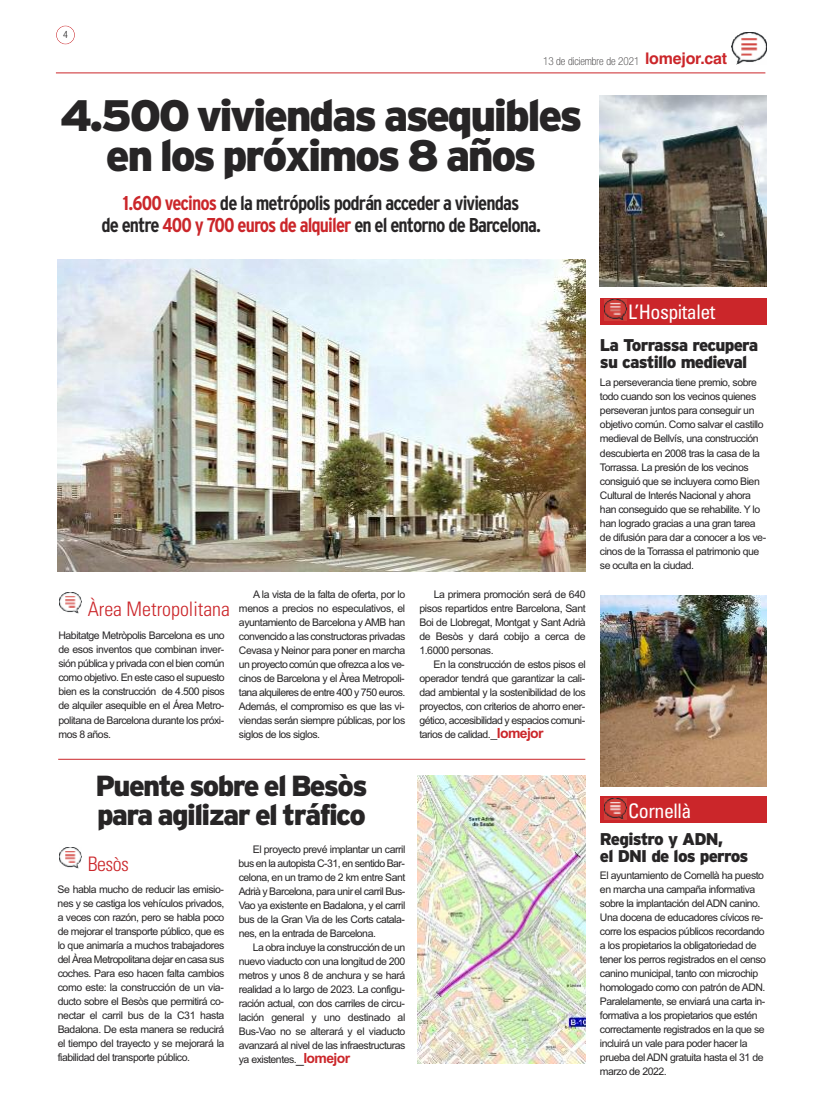
<style>
.page{position:relative;width:823px;height:1106px;background:#fff}
.page>*{position:absolute;margin:0;border:0;box-sizing:border-box;transform-origin:0 0}
.t1{font:900 44px/40px "Interstate";letter-spacing:-.055em;color:#272526;text-align:center}
.t2{font:900 29px/29px "Interstate";letter-spacing:-.055em;color:#272526}
.t3{font:700 condensed 20px/22px "Interstate";letter-spacing:-.045em;color:#272526;text-align:center}
.t4{font:300 condensed 20px "Univers LT Std";color:#cb262a}
.t5{font:condensed 20px "Univers LT Std";letter-spacing:-.025em;color:#fff}
.t6{font:900 17px/17px "Interstate";letter-spacing:-.045em;color:#272526}
.t7{font:100 condensed 11px "Helvetica Neue LT Std";color:#272526}
.t8{font:10.5px/14px "Arial";letter-spacing:-.045em;color:#272526;text-align:justify}
.t9{font:300 condensed 10px "Helvetica Neue LT Std";color:#272526}
.s1{font-family:"Helvetica";font-weight:700;font-stretch:normal;font-size:16px;color:#cb262a}
.s2{color:#cb262a}
.s3{font-family:"Univers LT Std";font-stretch:condensed;font-size:14px}
.s4{font-weight:700;font-size:14px;color:#cb262a}
.s5{font-size:14px}
</style>
<div class="page">
<img style="left:731px;top:32px;width:34px;height:33px">
<div style="left:56px;top:26px;width:19px;height:18px;border:1px solid #cb262a;border-radius:50%"></div>
<hr style="left:56px;top:72px;width:709px;height:1px;background:#cb262a">
<img style="left:57px;top:259px;width:528px;height:312px">
<div style="left:599px;top:298px;width:167px;height:26px;background:#cb262a"></div>
<img style="left:604px;top:300px;width:22px;height:21px">
<div style="left:599px;top:796px;width:167px;height:26px;background:#cb262a"></div>
<img style="left:604px;top:798px;width:22px;height:21px">
<hr style="left:58px;top:758px;width:527px;height:1px;background:#cb262a">
<img style="left:599px;top:95px;width:167px;height:191px">
<img style="left:600px;top:595px;width:166px;height:191px">
<img style="left:59px;top:593px;width:22px;height:20px">
<img style="left:59px;top:847px;width:22px;height:21px">
<img style="left:417px;top:775px;width:168px;height:288px">
<p class="t9" style="left:63px;top:31px;width:6px">4</p>
<p class="t7" style="left:542px;top:57px;width:186px">13 de diciembre de 2021 <span class="s1">lomejor.cat</span></p>
<h1 class="t1" style="left:60px;top:96px;width:524px">4.500 viviendas asequibles en los próximos 8 años</h1>
<h3 class="t3" style="left:101px;top:192px;width:441px"><span class="s2">1.600 vecinos</span> de la metrópolis podrán acceder a viviendas<br>de entre <span class="s2">400 y 700 euros de alquiler</span> en el entorno de Barcelona.</h3>
<h3 class="t4" style="left:88px;top:601px;width:144px">Àrea Metropolitana</h3>
<p class="t8" style="left:58px;top:629px;width:168px">Habitatge Metròpolis Barcelona es uno de esos inventos que combinan inver&shy;sión pública y privada con el bien común como objetivo. En este caso el supuesto bien es la construcción de 4.500 pisos de alquiler asequible en el Área Metro&shy;politana de Barcelona durante los próxi&shy;mos 8 años.</p>
<p class="t8" style="left:239px;top:587px;width:168px;text-indent:14px">A la vista de la falta de oferta, por lo menos a precios no especulativos, el ayuntamiento de Barcelona y AMB han convencido a las constructoras privadas Cevasa y Neinor para poner en marcha un proyecto común que ofrezca a los ve&shy;cinos de Barcelona y el Àrea Metropoli&shy;tana alquileres de entre 400 y 750 euros.<br>Además, el compromiso es que las vi&shy;viendas serán siempre públicas, por los siglos de los siglos.</p>
<p class="t8" style="left:419px;top:587px;width:168px;text-indent:14px">La primera promoción será de 640 pisos repartidos entre Barcelona, Sant Boi de Llobregat, Montgat y Sant Adrià de Besòs y dará cobijo a cerca de 1.6000 personas.</p>
<p class="t8" style="left:419px;top:657px;width:168px;text-indent:14px">En la construcción de estos pisos el operador tendrá que garantizar la cali&shy;dad ambiental y la sostenibilidad de los proyectos, con criterios de ahorro ener&shy;gético, accesibilidad y espacios comuni&shy;tarios de calidad.<span class="s3">_</span><span class="s4">lomejor</span></p>
<h2 class="t2" style="left:95px;top:771px;width:273px">Puente sobre el Besòs para agilizar el tráfico</h2>
<h3 class="t4" style="left:88px;top:856px;width:43px">Besòs</h3>
<p class="t8" style="left:58px;top:882px;width:168px">Se habla mucho de reducir las emisio&shy;nes y se castiga los vehículos privados, a veces con razón, pero se habla poco de mejorar el transporte público, que es lo que animaría a muchos trabajadores del Àrea Metropolitana dejar en casa sus coches. Para eso hacen falta cambios como este: la construcción de un via&shy;ducto sobre el Besòs que permitirá co&shy;nectar el carril bus de la C31 hasta Badalona. De esta manera se reducirá el tiempo del trayecto y se mejorará la fiabilidad del transporte público.</p>
<p class="t8" style="left:238px;top:842px;width:168px;text-indent:14px">El proyecto prevé implantar un carril bus en la autopista C-31, en sentido Bar&shy;celona, en un tramo de 2 km entre Sant Adrià y Barcelona, para unir el carril Bus-Vao ya existente en Badalona, y el carril bus de la Gran Via de les Corts catala&shy;nes, en la entrada de Barcelona.</p>
<p class="t8" style="left:238px;top:940px;width:168px;text-indent:14px">La obra incluye la construcción de un nuevo viaducto con una longitud de 200 metros y unos 8 de anchura y se hará realidad a lo largo de 2023. La configu&shy;ración actual, con dos carriles de circu&shy;lación general y uno destinado al Bus-Vao no se alterará y el viaducto avanzará al nivel de las infraestructuras ya existentes.<span class="s5">_</span><span class="s4">lomejor</span></p>
<h3 class="t5" style="left:628px;top:305px;width:89px">L’Hospitalet</h3>
<h3 class="t6" style="left:599px;top:336px;width:160px">La Torrassa recupera su castillo medieval</h3>
<p class="t8" style="left:599px;top:376px;width:168px;text-align:left">La perseverancia tiene premio, sobre todo cuando son los vecinos quienes perseveran juntos para conseguir un objetivo común. Como salvar el castillo medieval de Bellvís, una construcción descubierta en 2008 tras la casa de la Torrassa. La presión de los vecinos consiguió que se incluyera como Bien Cultural de Interés Nacional y ahora han conseguido que se rehabilite. Y lo han logrado gracias a una gran tarea de difusión para dar a conocer a los ve&shy;cinos de la Torrassa el patrimonio que se oculta en la ciudad.</p>
<h3 class="t5" style="left:628px;top:803px;width:65px">Cornellà</h3>
<h3 class="t6" style="left:599px;top:830px;width:150px">Registro y ADN,<br>el DNI de los perros</h3>
<p class="t8" style="left:599px;top:868px;width:168px;text-align:left">El ayuntamiento de Cornellà ha puesto en marcha una campaña informativa sobre la implantación del ADN canino.<br>Una docena de educadores cívicos re&shy;corre los espacios públicos recordando a los propietarios la obligatoriedad de tener los perros registrados en el censo canino municipal, tanto con microchip homologado como con patrón de ADN.<br>Paralelamente, se enviará una carta in&shy;formativa a los propietarios que estén correctamente registrados en la que se incluirá un vale para poder hacer la prueba del ADN gratuita hasta el 31 de marzo de 2022.</p>
</div>
